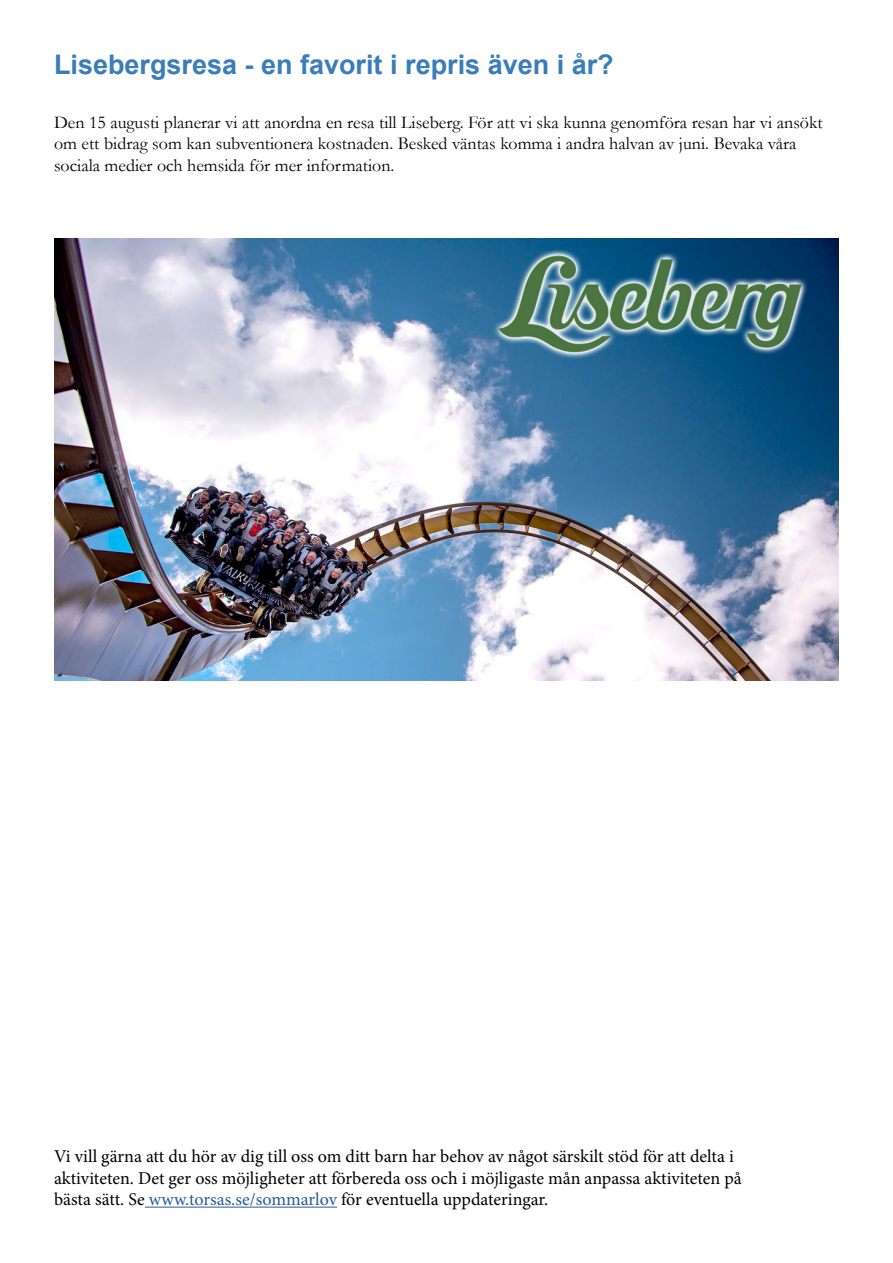
<style>
.page{position:relative;width:893px;height:1263px;background:#fff}
.page>*{position:absolute;margin:0;border:0;box-sizing:border-box;transform-origin:0 0}
.t1{font:700 27px "Arial";color:#3a7dba}
.t2{font:18px/21.6px "Minion Pro";letter-spacing:-.005em;color:#000}
.t3{font:18px/21.6px "Garamond";color:#000}
.s1{color:#275b9b}
</style>
<div class="page">
<img style="left:54px;top:238px;width:785px;height:442px">
<hr style="left:145px;top:1207px;width:192px;height:1px;background:#275b9b">
<h1 class="t1" style="left:54px;top:45px;width:561px">Lisebergsresa - en favorit i repris även i år?</h1>
<p class="t3" style="left:54px;top:111px;width:770px">Den 15 augusti planerar vi att anordna en resa till Liseberg. För att vi ska kunna genomföra resan har vi ansökt om ett bidrag som kan subventionera kostnaden. Besked väntas komma i andra halvan av juni. Bevaka våra sociala medier och hemsida för mer information.</p>
<p class="t2" style="left:54px;top:1146px;width:689px">Vi vill gärna att du hör av dig till oss om ditt barn har behov av något särskilt stöd för att delta i aktiviteten. Det ger oss möjligheter att förbereda oss och i möjligaste mån anpassa aktiviteten på bästa sätt. Se <span class="s1">www.torsas.se/sommarlov</span> för eventuella uppdateringar.</p>
</div>
